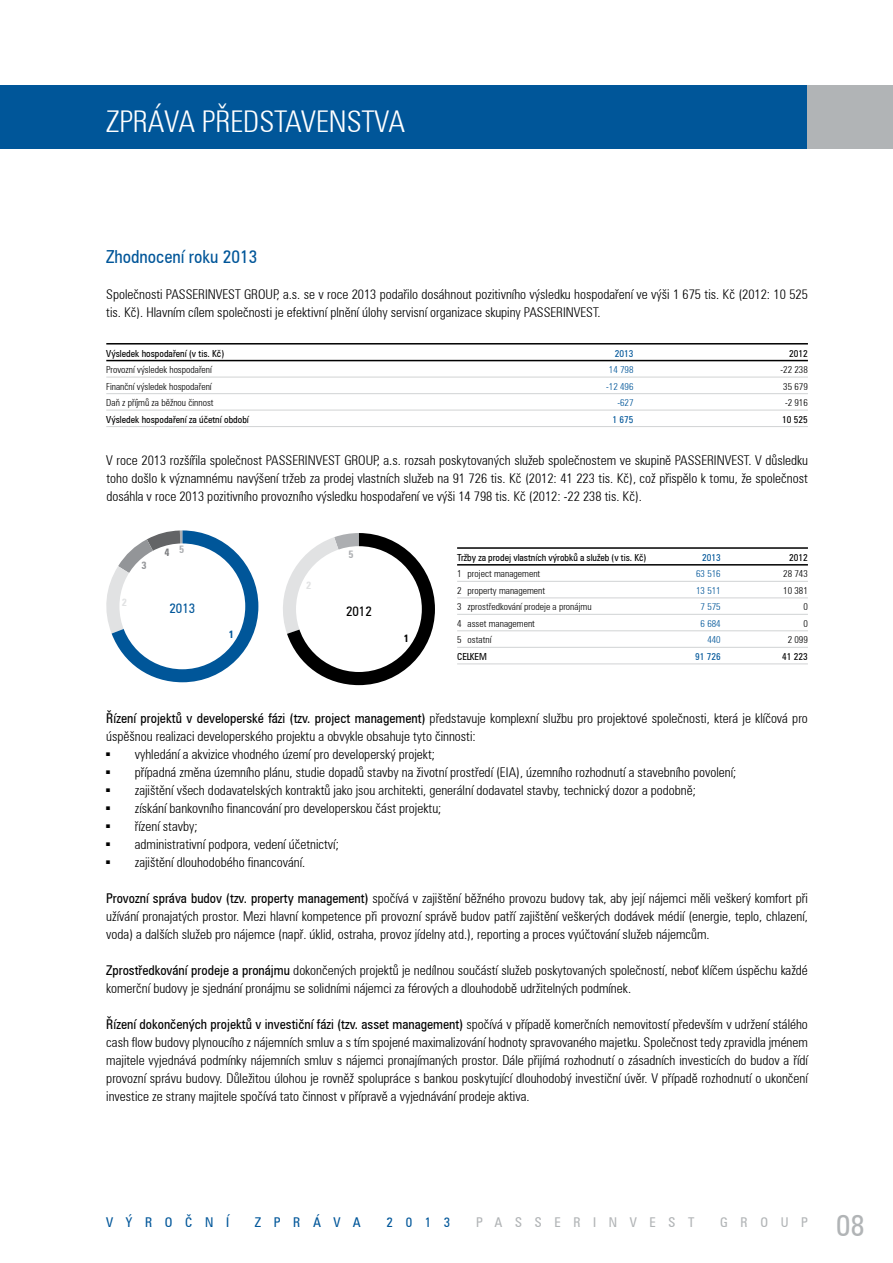
<style>
.page{position:relative;width:893px;height:1263px;background:#fff}
.page>*{position:absolute;margin:0;border:0;box-sizing:border-box;transform-origin:0 0}
.t1{font:30px "Zurich CE Lt Cn BT Roman";color:#fff}
.t2{font:30px "Zurich CE Cn BT Roman";color:#b1b4b6}
.t3{font:18px "Zurich CE Cn BT Roman";color:#005699}
.t4{font:13.5px/18px "Zurich CE Lt Cn BT Roman";color:#000}
.t5{font:13.5px "Zurich CE Cn BT Roman";color:#000}
.t6{font:13.5px "Zurich CE Cn BT Roman";letter-spacing:.935em;color:#005699}
.t7{font:13.5px "Zurich CE Cn BT Roman";letter-spacing:.935em;color:#b1b4b6}
.t8{font:10.5px "Zurich CE Cn BT Bold";color:#e1e2e3}
.t9{font:10.5px "Zurich CE Cn BT Bold";color:#77787b}
.t10{font:10.5px "Zurich CE Cn BT Bold";color:#005699}
.t11{font:10.5px "Zurich CE Cn BT Bold";color:#939598}
.t12{font:10.5px "Zurich CE Cn BT Bold";color:#000}
.t13{font:10.5px "Zurich CE Cn BT Bold";color:#acaeb1}
.t14{font:9.75px/16.5px "Zurich CE Lt Cn BT Roman";color:#000}
.t15{font:9.75px "Zurich CE Cn BT Roman";color:#000}
.t16{font:9.75px/16.5px "Zurich CE Lt Cn BT Roman";color:#005699;text-align:right}
.t17{font:9.75px "Zurich CE Cn BT Roman";color:#005699}
.s1{font-family:"Zurich CE Cn BT Roman"}
.s2{font-family:"Zurich CE Lt Cn BT Roman"}
</style>
<div class="page">
<hr style="left:457px;top:547px;width:351px;height:2px;background:#000">
<hr style="left:457px;top:564px;width:351px;height:2px;background:#000">
<hr style="left:457px;top:581px;width:351px;height:1px;background:#d1d3d4">
<hr style="left:457px;top:597px;width:351px;height:1px;background:#d1d3d4">
<hr style="left:457px;top:614px;width:351px;height:1px;background:#d1d3d4">
<hr style="left:457px;top:630px;width:351px;height:1px;background:#d1d3d4">
<hr style="left:457px;top:647px;width:351px;height:1px;background:#d1d3d4">
<hr style="left:457px;top:663px;width:351px;height:1px;background:#d1d3d4">
<svg style="left:106px;top:530px;width:152px;height:152px"></svg>
<div style="left:119px;top:543px;width:126px;height:126px;background:#fff;border-radius:50%"></div>
<svg style="left:283px;top:533px;width:152px;height:152px"></svg>
<div style="left:296px;top:546px;width:126px;height:126px;background:#fff;border-radius:50%"></div>
<hr style="left:106px;top:343px;width:702px;height:1px;background:#000">
<hr style="left:106px;top:360px;width:702px;height:1px;background:#000">
<hr style="left:106px;top:377px;width:702px;height:1px;background:#d1d3d4">
<hr style="left:106px;top:393px;width:702px;height:1px;background:#d1d3d4">
<hr style="left:106px;top:410px;width:702px;height:1px;background:#d1d3d4">
<hr style="left:106px;top:426px;width:702px;height:1px;background:#d1d3d4">
<div style="left:0;top:85px;width:808px;height:64px;background:#005699"></div>
<div style="left:808px;top:85px;width:85px;height:64px;background:#b1b4b6"></div>
<h1 class="t1" style="left:106px;top:102px;width:300px">zpráva představenstva</h1>
<h2 class="t3" style="left:106px;top:244px;width:153px">Zhodnocení roku 2013</h2>
<p class="t4" style="left:106px;top:285px;width:703px">Společnosti PASSERINVEST GROUP, a.s. se v roce 2013 podařilo dosáhnout pozitivního výsledku hospodaření ve výši 1 675 tis. Kč (2012: 10 525 tis. Kč). Hlavním cílem společnosti je efektivní plnění úlohy servisní organizace skupiny PASSERINVEST.</p>
<p class="t15" style="left:106px;top:347px;width:119px">Výsledek hospodaření (v tis. Kč)</p>
<p class="t14" style="left:106px;top:361px;width:109px">Provozní výsledek hospodaření<br>Finanční výsledek hospodaření<br>Daň z příjmů za běžnou činnost</p>
<p class="t15" style="left:106px;top:413px;width:144px">Výsledek hospodaření za účetní období</p>
<p class="t17" style="left:615px;top:347px;width:20px">2013</p>
<p class="t16" style="left:606px;top:361px;width:29px">14 798 -12 496 -627</p>
<p class="t17" style="left:613px;top:413px;width:23px">1 675</p>
<p class="t15" style="left:789px;top:347px;width:20px">2012</p>
<p class="t14" style="left:781px;top:361px;width:29px;text-align:justify">-22 238<br>35 679 -2 916</p>
<p class="t15" style="left:782px;top:413px;width:27px">10 525</p>
<p class="t4" style="left:106px;top:451px;width:703px;text-align:justify">V roce 2013 rozšířila společnost PASSERINVEST GROUP, a.s. rozsah poskytovaných služeb společnostem ve skupině PASSERINVEST. V důsledku toho došlo k významnému navýšení tržeb za prodej vlastních služeb na 91 726 tis. Kč (2012: 41 223 tis. Kč), což přispělo k tomu, že společnost dosáhla v roce 2013 pozitivního provozního výsledku hospodaření ve výši 14 798 tis. Kč (2012: -22 238 tis. Kč).</p>
<p class="t8" style="left:122px;top:595px;width:7px">2</p>
<p class="t11" style="left:142px;top:558px;width:7px">3</p>
<p class="t9" style="left:164px;top:545px;width:21px">4 <sup>5</sup></p>
<p class="t6" style="left:169px;top:599px;width:27px">2013</p>
<p class="t10" style="left:229px;top:627px;width:7px">1</p>
<p class="t8" style="left:306px;top:578px;width:7px">2</p>
<p class="t13" style="left:348px;top:547px;width:7px">5</p>
<p class="t5" style="left:346px;top:602px;width:27px">2012</p>
<p class="t12" style="left:404px;top:631px;width:7px">1</p>
<p class="t15" style="left:457px;top:551px;width:191px">Tržby za prodej vlastních výrobků a služeb (v tis. Kč)</p>
<p class="t14" style="left:457px;top:565px;width:136px">1 project management<br>2 property management<br>3 zprostředkování prodeje a pronájmu<br>4 asset management<br>5 ostatní</p>
<p class="t15" style="left:457px;top:650px;width:31px">CELKEM</p>
<p class="t17" style="left:702px;top:551px;width:20px">2013</p>
<p class="t16" style="left:696px;top:565px;width:26px">63 516<br>13 511<br>7 575<br>6 684<br>440</p>
<p class="t17" style="left:695px;top:650px;width:27px">91 726</p>
<p class="t15" style="left:789px;top:551px;width:20px">2012</p>
<p class="t14" style="left:783px;top:565px;width:26px;text-align:right">28 743<br>10 381<br>0<br>0<br>2 099</p>
<p class="t15" style="left:782px;top:650px;width:27px">41 223</p>
<p class="t4" style="left:106px;top:709px;width:703px"><span class="s1">Řízení projektů v developerské fázi (tzv. project management)</span> představuje komplexní službu pro projektové společnosti, která je klíčová pro úspěšnou realizaci developerského projektu a obvykle obsahuje tyto činnosti:</p>
<p class="t4" style="left:106px;top:745px;width:330px">■ vyhledání a akvizice vhodného území pro developerský projekt;</p>
<p class="t4" style="left:106px;top:763px;width:632px">■ případná změna územního plánu, studie dopadů stavby na životní prostředí (EIA), územního rozhodnutí a stavebního povolení;</p>
<p class="t4" style="left:106px;top:781px;width:591px">■ zajištění všech dodavatelských kontraktů jako jsou architekti, generální dodavatel stavby, technický dozor a podobně;</p>
<p class="t4" style="left:106px;top:799px;width:337px">■ získání bankovního financování pro developerskou část projektu;</p>
<p class="t4" style="left:106px;top:817px;width:93px">■ řízení stavby;</p>
<p class="t4" style="left:106px;top:835px;width:234px">■ administrativní podpora, vedení účetnictví;</p>
<p class="t4" style="left:106px;top:853px;width:201px">■ zajištění dlouhodobého financování.</p>
<p class="t4" style="left:106px;top:889px;width:703px;text-align:justify"><span class="s1">Provozní správa budov (tzv. property management)</span> spočívá v zajištění běžného provozu budovy tak, aby její nájemci měli veškerý komfort při užívání pronajatých prostor. Mezi hlavní kompetence při provozní správě budov patří zajištění veškerých dodávek médií (energie, teplo, chlazení, voda) a dalších služeb pro nájemce (např. úklid, ostraha, provoz jídelny atd.), reporting a proces vyúčtování služeb nájemcům.</p>
<p class="t4" style="left:106px;top:961px;width:703px"><span class="s1">Zprostředkování prodeje a pronájmu</span> dokončených projektů je nedílnou součástí služeb poskytovaných společností, neboť klíčem úspěchu každé komerční budovy je sjednání pronájmu se solidními nájemci za férových a dlouhodobě udržitelných podmínek.</p>
<p class="t5" style="left:106px;top:1015px;width:703px">Řízení dokončených projektů v investiční fázi (tzv. asset management) <span class="s2">spočívá v případě komerčních nemovitostí především v udržení stálého</span></p>
<p class="t4" style="left:106px;top:1033px;width:703px;text-align:justify">cash flow budovy plynoucího z nájemních smluv a s tím spojené maximalizování hodnoty spravovaného majetku. Společnost tedy zpravidla jménem majitele vyjednává podmínky nájemních smluv s nájemci pronajímaných prostor. Dále přijímá rozhodnutí o zásadních investicích do budov a řídí provozní správu budovy. Důležitou úlohou je rovněž spolupráce s bankou poskytující dlouhodobý investiční úvěr. V případě rozhodnutí o ukončení investice ze strany majitele spočívá tato činnost v přípravě a vyjednávání prodeje aktiva.</p>
<p class="t6" style="left:106px;top:1213px;width:124px">výroční</p>
<p class="t6" style="left:255px;top:1213px;width:107px">zpráva</p>
<p class="t6" style="left:387px;top:1213px;width:65px">2013</p>
<p class="t7" style="left:476px;top:1213px;width:220px">passerinvest</p>
<p class="t7" style="left:720px;top:1213px;width:89px">group</p>
<h1 class="t2" style="left:836px;top:1205px;width:30px">08</h1>
</div>
